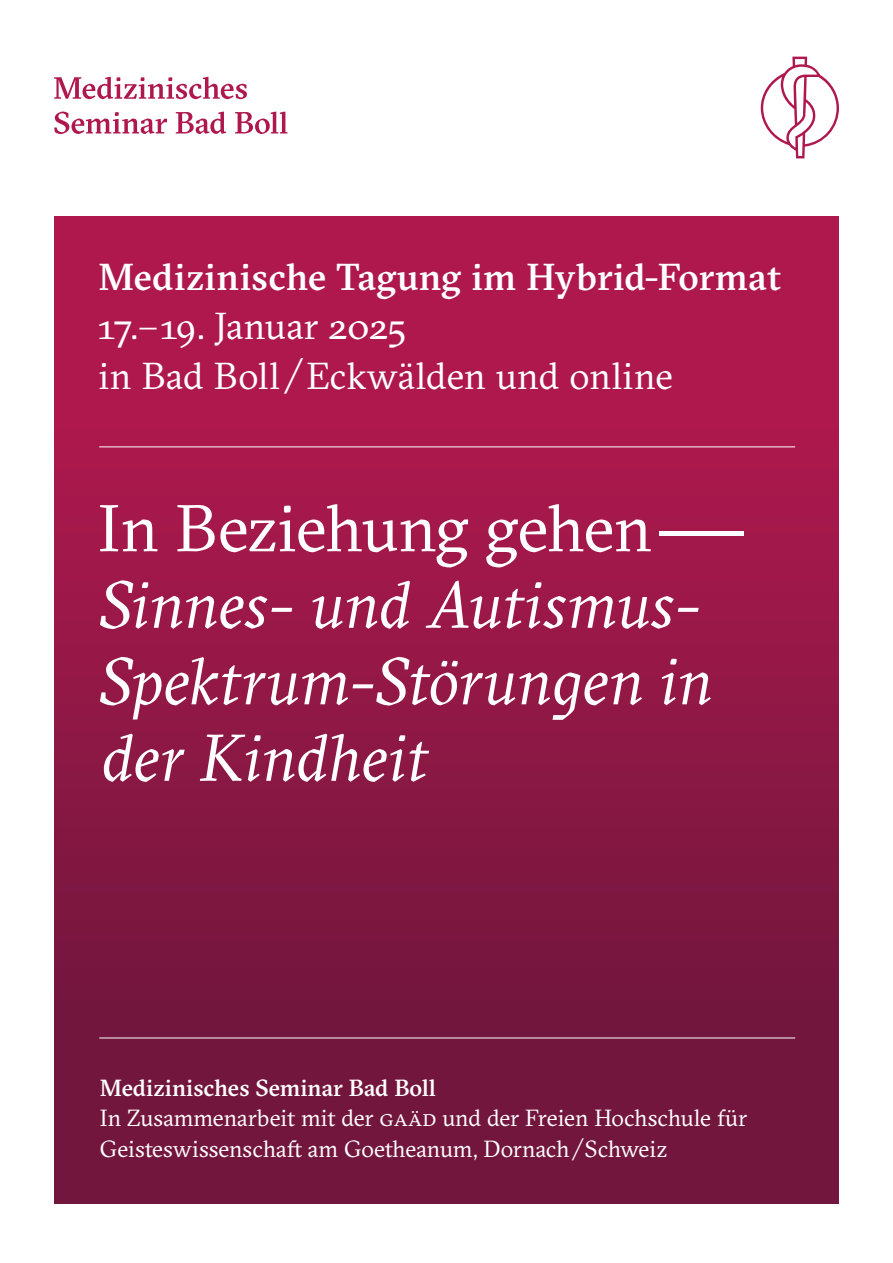
<style>
.page{position:relative;width:893px;height:1263px;background:#fff}
.page>*{position:absolute;margin:0;border:0;box-sizing:border-box;transform-origin:0 0}
.t1{font:italic 66px/76.5px "GT Sectra";color:#fff}
.t2{font:66px "GT Sectra";letter-spacing:-.01em;color:#fff}
.t3{font:37.5px "GT Sectra";letter-spacing:.005em;color:#fff}
.t4{font:500 37.5px "GT Sectra";letter-spacing:.015em;color:#fff}
.t5{font:23.4px/30.3px "GT Sectra";letter-spacing:-.005em;color:#fff}
.s1{font-weight:500}
</style>
<div class="page">
<div style="left:54px;top:216px;width:785px;height:987px;background:linear-gradient(to bottom,#b91850,#6a173b)"></div>
<hr style="left:99px;top:446px;width:696px;height:1px;background:#fff">
<hr style="left:99px;top:1037px;width:696px;height:1px;background:#fff">
<svg style="left:54px;top:111px;width:234px;height:23px"></svg>
<svg style="left:54px;top:77px;width:193px;height:22px"></svg>
<svg style="left:761px;top:57px;width:78px;height:101px"></svg>
<p class="t4" style="left:98px;top:253px;width:684px">Medizinische Tagung im Hybrid-Format</p>
<p class="t3" style="left:98px;top:303px;width:309px">17.–19. Januar 2025</p>
<p class="t3" style="left:98px;top:353px;width:576px">in Bad Boll /Eckwälden und online</p>
<p class="t2" style="left:98px;top:488px;width:637px">In Beziehung gehen —</p>
<p class="t1" style="left:99px;top:565px;width:614px">Sinnes- und Autismus-<br>Spektrum-Störungen in der Kindheit</p>
<p class="t5" style="left:100px;top:1072px;width:649px"><span class="s1">Medizinisches Seminar Bad Boll<br></span>In Zusammenarbeit mit der GAÄD und der Freien Hochschule für<br>Geisteswissenschaft am Goetheanum, Dornach/Schweiz</p>
</div>
